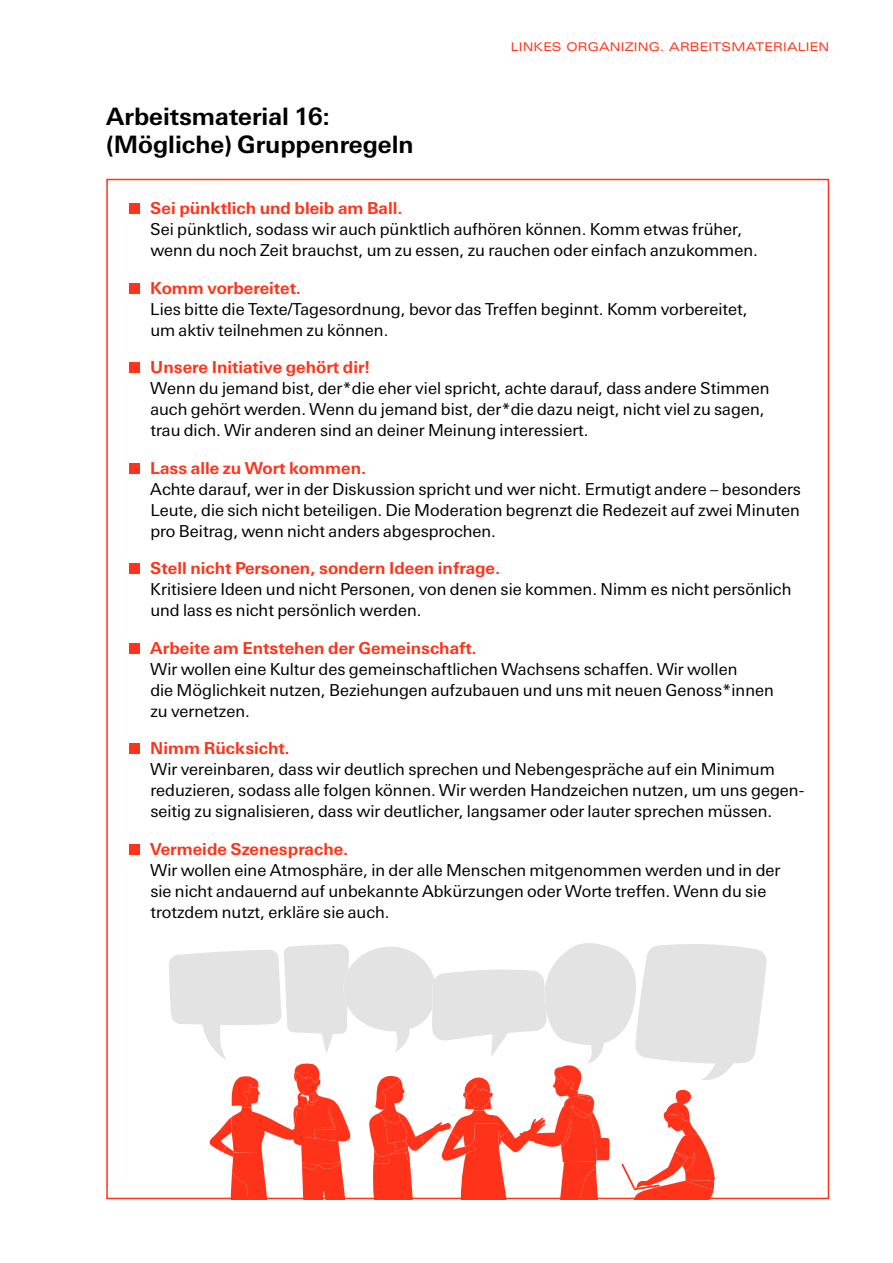
<style>
.page{position:relative;width:893px;height:1263px;background:#fff}
.page>*{position:absolute;margin:0;border:0;box-sizing:border-box;transform-origin:0 0}
.t1{font:700 24px/28.5px "Linotype Univers Basic";color:#000}
.t2{font:16.5px/21px "Linotype Univers Basic";color:#000}
.t3{font:700 16.5px "Linotype Univers Basic";color:#ff3319}
.t4{font:12px "Linotype Univers Extd";letter-spacing:.015em;color:#ff3319}
</style>
<div class="page">
<svg style="left:169px;top:943px;width:598px;height:253px"></svg>
<div style="left:129px;top:204px;width:11px;height:10px;background:#ff3319"></div>
<div style="left:129px;top:283px;width:11px;height:11px;background:#ff3319"></div>
<div style="left:129px;top:363px;width:11px;height:10px;background:#ff3319"></div>
<div style="left:129px;top:463px;width:11px;height:11px;background:#ff3319"></div>
<div style="left:129px;top:564px;width:11px;height:10px;background:#ff3319"></div>
<div style="left:129px;top:643px;width:11px;height:11px;background:#ff3319"></div>
<div style="left:129px;top:744px;width:11px;height:10px;background:#ff3319"></div>
<div style="left:129px;top:844px;width:11px;height:11px;background:#ff3319"></div>
<h1 class="t1" style="left:106px;top:102px;width:309px">Arbeitsmaterial 16: (Mögliche) Gruppenregeln</h1>
<p class="t4" style="left:511px;top:40px;width:320px">LINKES ORGANIZING. ARBEITSMATERIALIEN</p>
<p class="t3" style="left:150px;top:198px;width:254px">Sei pünktlich und bleib am Ball.</p>
<p class="t2" style="left:150px;top:219px;width:609px">Sei pünktlich, sodass wir auch pünktlich aufhören können. Komm etwas früher, wenn du noch Zeit brauchst, um zu essen, zu rauchen oder einfach anzukommen.</p>
<p class="t3" style="left:150px;top:278px;width:152px">Komm vorbereitet.</p>
<p class="t2" style="left:150px;top:298px;width:599px">Lies bitte die Texte/Tagesordnung, bevor das Treffen beginnt. Komm vorbereitet, um aktiv teilnehmen zu können.</p>
<p class="t3" style="left:150px;top:357px;width:221px">Unsere Initiative gehört dir!</p>
<p class="t2" style="left:150px;top:378px;width:621px">Wenn du jemand bist, der*die eher viel spricht, achte darauf, dass andere Stimmen auch gehört werden. Wenn du jemand bist, der*die dazu neigt, nicht viel zu sagen, trau dich. Wir anderen sind an deiner Meinung interessiert.</p>
<p class="t3" style="left:150px;top:458px;width:217px">Lass alle zu Wort kommen.</p>
<p class="t2" style="left:150px;top:478px;width:652px;text-align:justify">Achte darauf, wer in der Diskussion spricht und wer nicht. Ermutigt andere – besonders Leute, die sich nicht beteiligen. Die Moderation begrenzt die Redezeit auf zwei Minuten pro Beitrag, wenn nicht anders abgesprochen.</p>
<p class="t3" style="left:150px;top:558px;width:351px">Stell nicht Personen, sondern Ideen infrage.</p>
<p class="t2" style="left:150px;top:579px;width:643px">Kritisiere Ideen und nicht Personen, von denen sie kommen. Nimm es nicht persönlich und lass es nicht persönlich werden.</p>
<p class="t3" style="left:150px;top:638px;width:328px">Arbeite am Entstehen der Gemeinschaft.</p>
<p class="t2" style="left:150px;top:658px;width:625px">Wir wollen eine Kultur des gemeinschaftlichen Wachsens schaffen. Wir wollen<br>die Möglichkeit nutzen, Beziehungen aufzubauen und uns mit neuen Genoss*innen zu vernetzen.</p>
<p class="t3" style="left:150px;top:738px;width:141px">Nimm Rücksicht.</p>
<p class="t2" style="left:150px;top:759px;width:655px">Wir vereinbaren, dass wir deutlich sprechen und Nebengespräche auf ein Minimum reduzieren, sodass alle folgen können. Wir werden Handzeichen nutzen, um uns gegen&shy;seitig zu signalisieren, dass wir deutlicher, langsamer oder lauter sprechen müssen.</p>
<p class="t3" style="left:150px;top:839px;width:200px">Vermeide Szenesprache.</p>
<p class="t2" style="left:150px;top:859px;width:632px">Wir wollen eine Atmosphäre, in der alle Menschen mitgenommen werden und in der sie nicht andauernd auf unbekannte Abkürzungen oder Worte treffen. Wenn du sie trotzdem nutzt, erkläre sie auch.</p>
</div>
